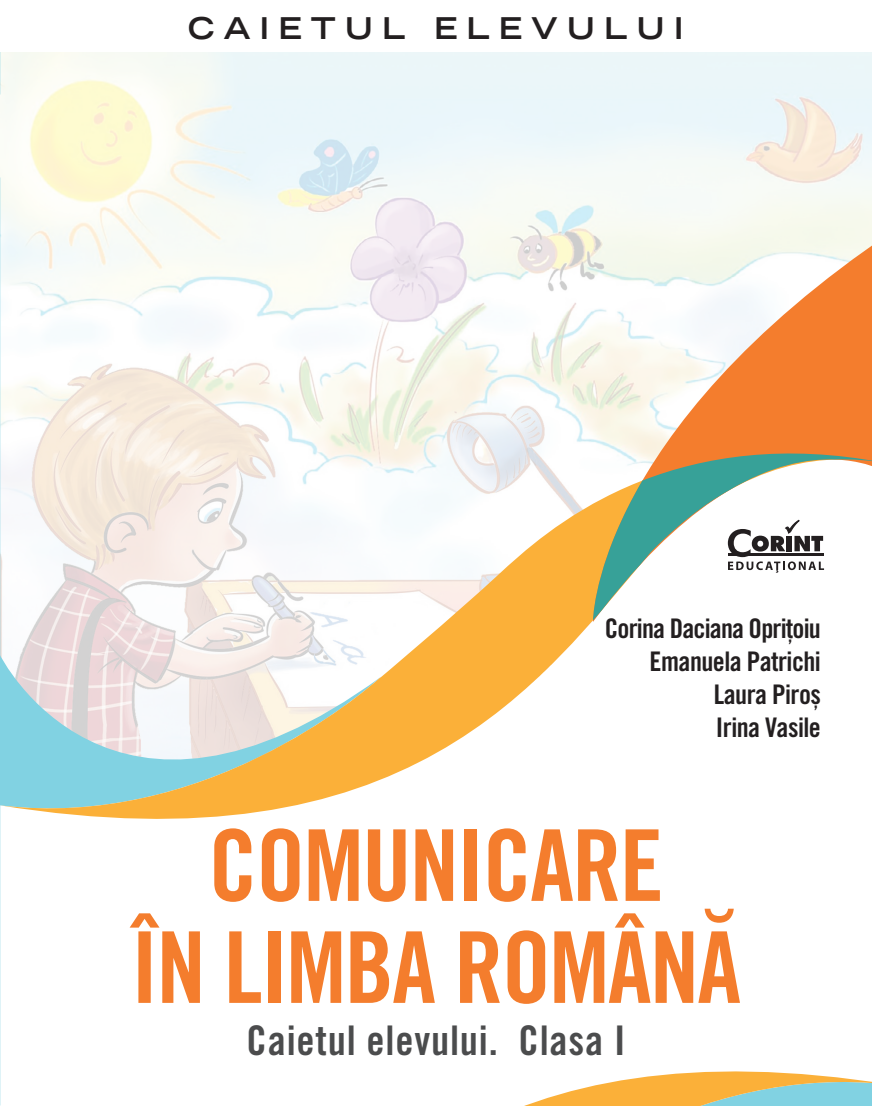
<style>
.page{position:relative;width:872px;height:1106px;background:#fff}
.page>*{position:absolute;margin:0;border:0;box-sizing:border-box;transform-origin:0 0}
.t1{font:99px/102px "Trade Gothic LT Std Bd Cn 20";letter-spacing:-.02em;color:#f47d2d;text-align:center}
.t2{font:40.8px "Trade Gothic LT Std Bd Cn 20";letter-spacing:.02em;color:#4b4c4d}
.t3{font:700 expanded 30px "Trade Gothic LT";letter-spacing:.3em;color:#231f20}
.t4{font:27px/33px "Trade Gothic LT Std Bd Cn 20";letter-spacing:-.02em;color:#231f20;text-align:right}
</style>
<div class="page">
<img style="left:0;top:52px;width:872px;height:369px">
<svg style="left:0;top:421px;width:593px;height:449px"></svg>
<svg style="left:593px;top:231px;width:279px;height:391px"></svg>
<svg style="left:593px;top:443px;width:279px;height:177px"></svg>
<svg style="left:524px;top:1071px;width:348px;height:35px"></svg>
<svg style="left:728px;top:519px;width:96px;height:53px"></svg>
<p class="t3" style="left:188px;top:8px;width:497px">CAIETUL ELEVULUI</p>
<p class="t4" style="left:605px;top:611px;width:218px">Corina Daciana Oprițoiu<br>Emanuela Patrichi<br>Laura Piroș<br>Irina Vasile</p>
<h1 class="t1" style="left:131px;top:813px;width:612px">COMUNICARE<br>ÎN LIMBA ROMÂNĂ</h1>
<h2 class="t2" style="left:246px;top:1015px;width:380px">Caietul elevului. Clasa I</h2>
</div>
